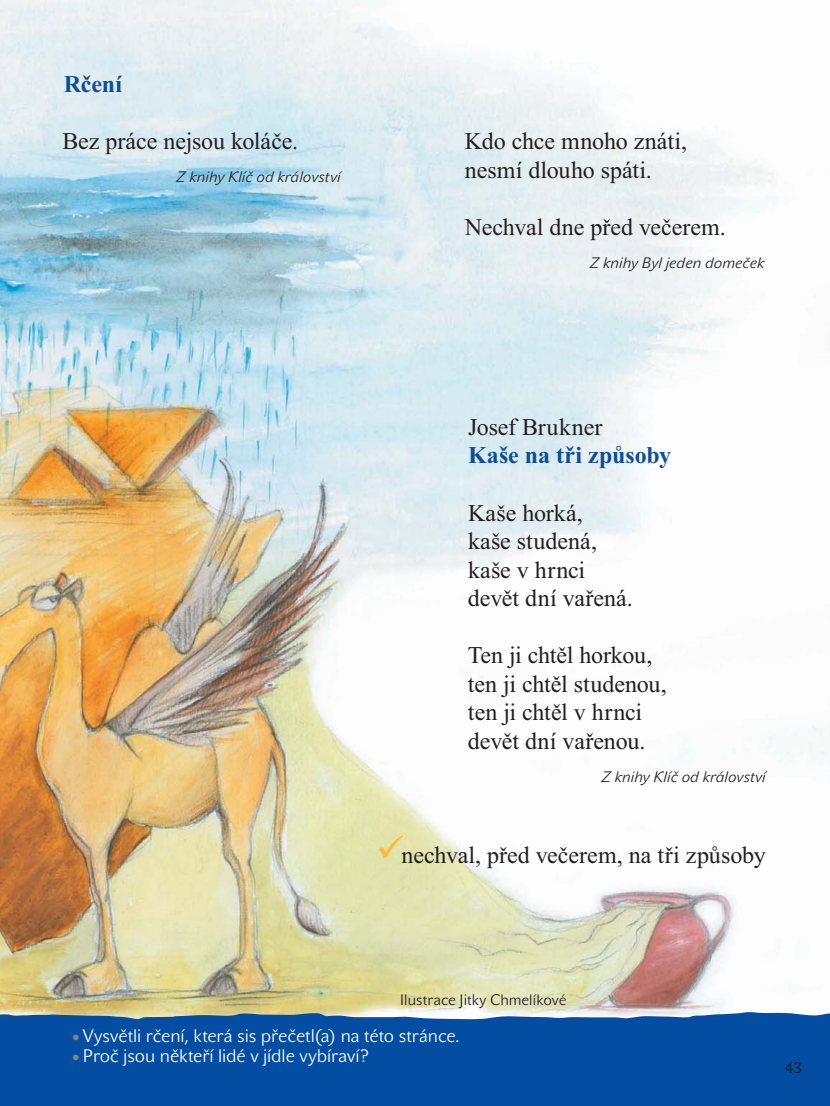
<style>
.page{position:relative;width:830px;height:1106px;background:#fff}
.page>*{position:absolute;margin:0;border:0;box-sizing:border-box;transform-origin:0 0}
.t1{font:24px/28.5px "Times New Roman";color:#231f20}
.t2{font:700 24px "Times New Roman";letter-spacing:-.005em;color:#0e4e96}
.t3{font:18px "John Sans Lite Pro";letter-spacing:-.005em;color:#fff}
.t4{font:italic 15px "John Sans Lite Pro";letter-spacing:.01em;color:#231f20}
.t5{font:15px "John Sans Lite Pro";color:#231f20}
.t6{font:15px "John Sans Text Pro";color:#231f20}
.s1{font-family:"John Sans Heavy Pro";color:#808285}
</style>
<div class="page">
<img style="left:0;top:0;width:829px;height:1010px">
<div style="left:0;top:1010px;width:829px;height:95px;background:#034ea2"></div>
<svg style="left:378px;top:835px;width:25px;height:23px"></svg>
<p class="t2" style="left:64px;top:70px;width:60px">Rčení</p>
<p class="t1" style="left:62px;top:127px;width:237px">Bez práce nejsou koláče.</p>
<p class="t4" style="left:176px;top:168px;width:166px">Z knihy Klíč od království</p>
<p class="t1" style="left:465px;top:127px;width:223px">Kdo chce mnoho znáti, nesmí dlouho spáti.</p>
<p class="t1" style="left:465px;top:212px;width:262px">Nechval dne před večerem.</p>
<p class="t4" style="left:589px;top:254px;width:176px">Z knihy Byl jeden domeček</p>
<p class="t1" style="left:468px;top:412px;width:136px">Josef Brukner</p>
<p class="t2" style="left:468px;top:441px;width:205px">Kaše na tři způsoby</p>
<p class="t1" style="left:468px;top:498px;width:166px">Kaše horká,<br>kaše studená, kaše v hrnci devět dní vařená.</p>
<p class="t1" style="left:468px;top:640px;width:200px">Ten ji chtěl horkou, ten ji chtěl studenou, ten ji chtěl v hrnci devět dní vařenou.</p>
<p class="t4" style="left:601px;top:768px;width:166px">Z knihy Klíč od království</p>
<p class="t1" style="left:401px;top:840px;width:365px">nechval, před večerem, na tři způsoby</p>
<p class="t5" style="left:400px;top:991px;width:168px">Ilustrace Jitky Chmelíkové</p>
<p class="t3" style="left:72px;top:1025px;width:389px"><span class="s1">•</span> Vysvětli rčení, která sis přečetl(a) na této stránce.</p>
<p class="t3" style="left:72px;top:1044px;width:298px"><span class="s1">•</span> Proč jsou někteří lidé v jídle vybíraví?</p>
<p class="t6" style="left:785px;top:1059px;width:18px">43</p>
</div>
